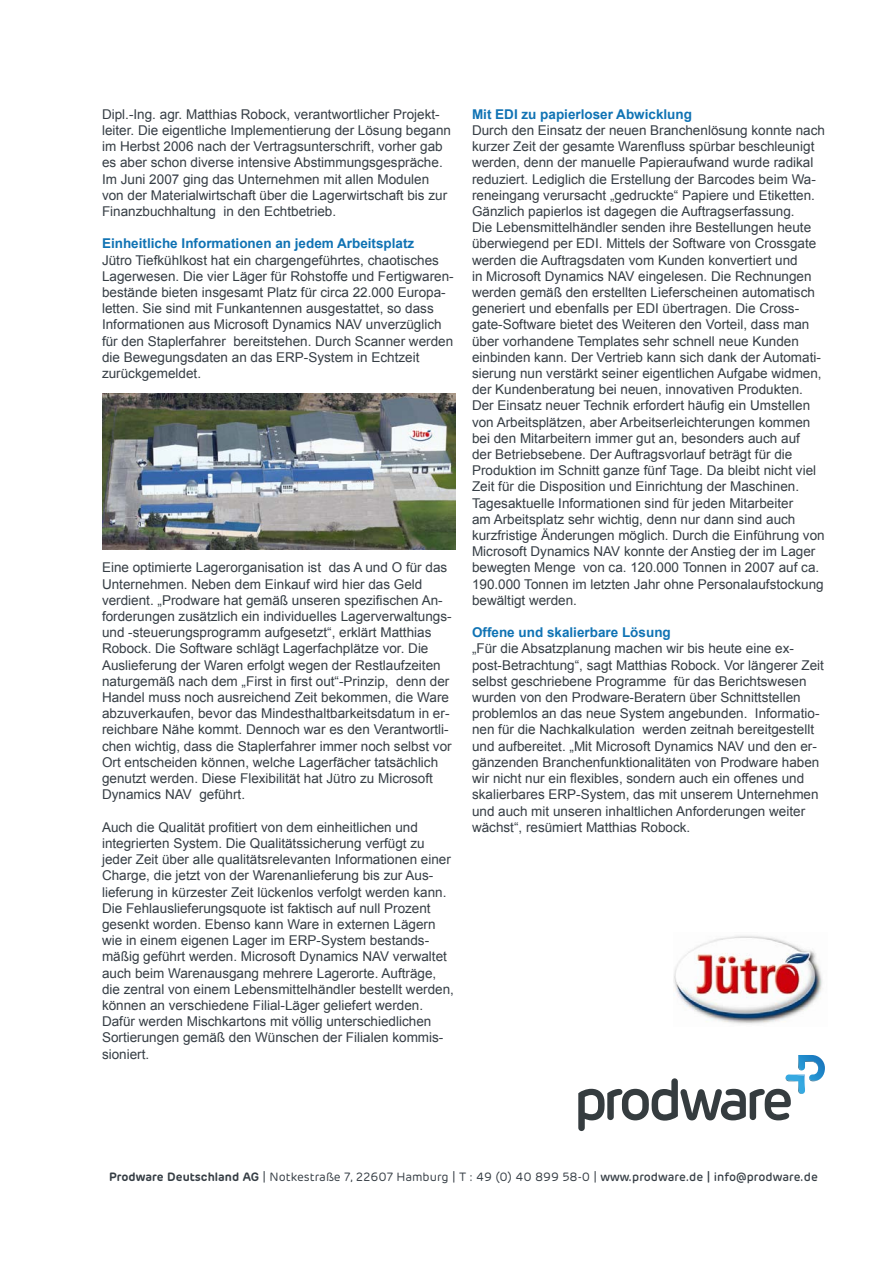
<style>
.page{position:relative;width:893px;height:1263px;background:#fff}
.page>*{position:absolute;margin:0;border:0;box-sizing:border-box;transform-origin:0 0}
.Texte{font:13.5px/16.2px "Arial";color:#363e45}
.Titre_bleu{font:700 13.5px "Arial";color:#1073b4}
.t1{font:12px "Rubrik";color:#363e45}
.s1{font-weight:600}
.s2{font-weight:500}
</style>
<div class="page">
<svg style="left:578px;top:1055px;width:247px;height:76px"></svg>
<img style="left:673px;top:935px;width:150px;height:89px">
<img style="left:102px;top:393px;width:353px;height:156px">
<p class="Texte" style="left:102px;top:106px;width:350px">Dipl.-Ing. agr. Matthias Robock, verantwortlicher Projekt&shy;leiter. Die eigentliche Implementierung der Lösung begann im Herbst 2006 nach der Vertragsunterschrift, vorher gab es aber schon diverse intensive Abstimmungsgespräche.<br>Im Juni 2007 ging das Unternehmen mit allen Modulen von der Materialwirtschaft über die Lagerwirtschaft bis zur Finanzbuchhaltung in den Echtbetrieb.</p>
<p class="Titre_bleu" style="left:102px;top:235px;width:314px">Einheitliche Informationen an jedem Arbeitsplatz</p>
<p class="Texte" style="left:102px;top:252px;width:353px">Jütro Tiefkühlkost hat ein chargengeführtes, chaotisches Lagerwesen. Die vier Läger für Rohstoffe und Fertigwaren&shy;bestände bieten insgesamt Platz für circa 22.000 Europa&shy;letten. Sie sind mit Funkantennen ausgestattet, so dass Informationen aus Microsoft Dynamics NAV unverzüglich für den Staplerfahrer bereitstehen. Durch Scanner werden die Bewegungsdaten an das ERP-System in Echtzeit zurückgemeldet.</p>
<p class="Texte" style="left:102px;top:560px;width:351px">Eine optimierte Lagerorganisation ist das A und O für das Unternehmen. Neben dem Einkauf wird hier das Geld verdient. „Prodware hat gemäß unseren spezifischen An&shy;forderungen zusätzlich ein individuelles Lagerverwaltungs&shy;und -steuerungsprogramm aufgesetzt“, erklärt Matthias Robock. Die Software schlägt Lagerfachplätze vor. Die Auslieferung der Waren erfolgt wegen der Restlaufzeiten naturgemäß nach dem „First in first out“-Prinzip, denn der Handel muss noch ausreichend Zeit bekommen, die Ware abzuverkaufen, bevor das Mindesthaltbarkeitsdatum in er&shy;reichbare Nähe kommt. Dennoch war es den Verantwortli&shy;chen wichtig, dass die Staplerfahrer immer noch selbst vor Ort entscheiden können, welche Lagerfächer tatsächlich genutzt werden. Diese Flexibilität hat Jütro zu Microsoft Dynamics NAV geführt.</p>
<p class="Texte" style="left:102px;top:819px;width:353px">Auch die Qualität profitiert von dem einheitlichen und integrierten System. Die Qualitätssicherung verfügt zu jeder Zeit über alle qualitätsrelevanten Informationen einer Charge, die jetzt von der Warenanlieferung bis zur Aus&shy;lieferung in kürzester Zeit lückenlos verfolgt werden kann.<br>Die Fehlauslieferungsquote ist faktisch auf null Prozent gesenkt worden. Ebenso kann Ware in externen Lägern wie in einem eigenen Lager im ERP-System bestands&shy;mäßig geführt werden. Microsoft Dynamics NAV verwaltet auch beim Warenausgang mehrere Lagerorte. Aufträge, die zentral von einem Lebensmittelhändler bestellt werden, können an verschiedene Filial-Läger geliefert werden.<br>Dafür werden Mischkartons mit völlig unterschiedlichen Sortierungen gemäß den Wünschen der Filialen kommis&shy;sioniert.</p>
<p class="Titre_bleu" style="left:472px;top:105px;width:222px">Mit EDI zu papierloser Abwicklung</p>
<p class="Texte" style="left:472px;top:122px;width:354px">Durch den Einsatz der neuen Branchenlösung konnte nach kurzer Zeit der gesamte Warenfluss spürbar beschleunigt werden, denn der manuelle Papieraufwand wurde radikal reduziert. Lediglich die Erstellung der Barcodes beim Wa&shy;reneingang verursacht „gedruckte“ Papiere und Etiketten.<br>Gänzlich papierlos ist dagegen die Auftragserfassung.<br>Die Lebensmittelhändler senden ihre Bestellungen heute überwiegend per EDI. Mittels der Software von Crossgate werden die Auftragsdaten vom Kunden konvertiert und<br>in Microsoft Dynamics NAV eingelesen. Die Rechnungen werden gemäß den erstellten Lieferscheinen automatisch generiert und ebenfalls per EDI übertragen. Die Cross&shy;gate-Software bietet des Weiteren den Vorteil, dass man über vorhandene Templates sehr schnell neue Kunden einbinden kann. Der Vertrieb kann sich dank der Automati&shy;sierung nun verstärkt seiner eigentlichen Aufgabe widmen, der Kundenberatung bei neuen, innovativen Produkten.<br>Der Einsatz neuer Technik erfordert häufig ein Umstellen von Arbeitsplätzen, aber Arbeitserleichterungen kommen bei den Mitarbeitern immer gut an, besonders auch auf<br>der Betriebsebene. Der Auftragsvorlauf beträgt für die Produktion im Schnitt ganze fünf Tage. Da bleibt nicht viel Zeit für die Disposition und Einrichtung der Maschinen.<br>Tagesaktuelle Informationen sind für jeden Mitarbeiter<br>am Arbeitsplatz sehr wichtig, denn nur dann sind auch kurzfristige Änderungen möglich. Durch die Einführung von Microsoft Dynamics NAV konnte der Anstieg der im Lager bewegten Menge von ca. 120.000 Tonnen in 2007 auf ca.<br>190.000 Tonnen im letzten Jahr ohne Personalaufstockung bewältigt werden.</p>
<p class="Titre_bleu" style="left:472px;top:623px;width:200px">Offene und skalierbare Lösung</p>
<p class="Texte" style="left:472px;top:641px;width:353px">„Für die Absatzplanung machen wir bis heute eine ex&shy;post-Betrachtung“, sagt Matthias Robock. Vor längerer Zeit selbst geschriebene Programme für das Berichtswesen wurden von den Prodware-Beratern über Schnittstellen problemlos an das neue System angebunden. Informatio&shy;nen für die Nachkalkulation werden zeitnah bereitgestellt und aufbereitet. „Mit Microsoft Dynamics NAV und den er&shy;gänzenden Branchenfunktionalitäten von Prodware haben wir nicht nur ein flexibles, sondern auch ein offenes und skalierbares ERP-System, das mit unserem Unternehmen und auch mit unseren inhaltlichen Anforderungen weiter wächst“, resümiert Matthias Robock.</p>
<p class="t1" style="left:109px;top:1169px;width:710px"><span class="s1">Prodware Deutschland AG</span> | Notkestraße 7, 22607 Hamburg | T : 49 (0) 40 899 58-0 | <span class="s2">www.prodware.de | info@prodware.de</span></p>
</div>
